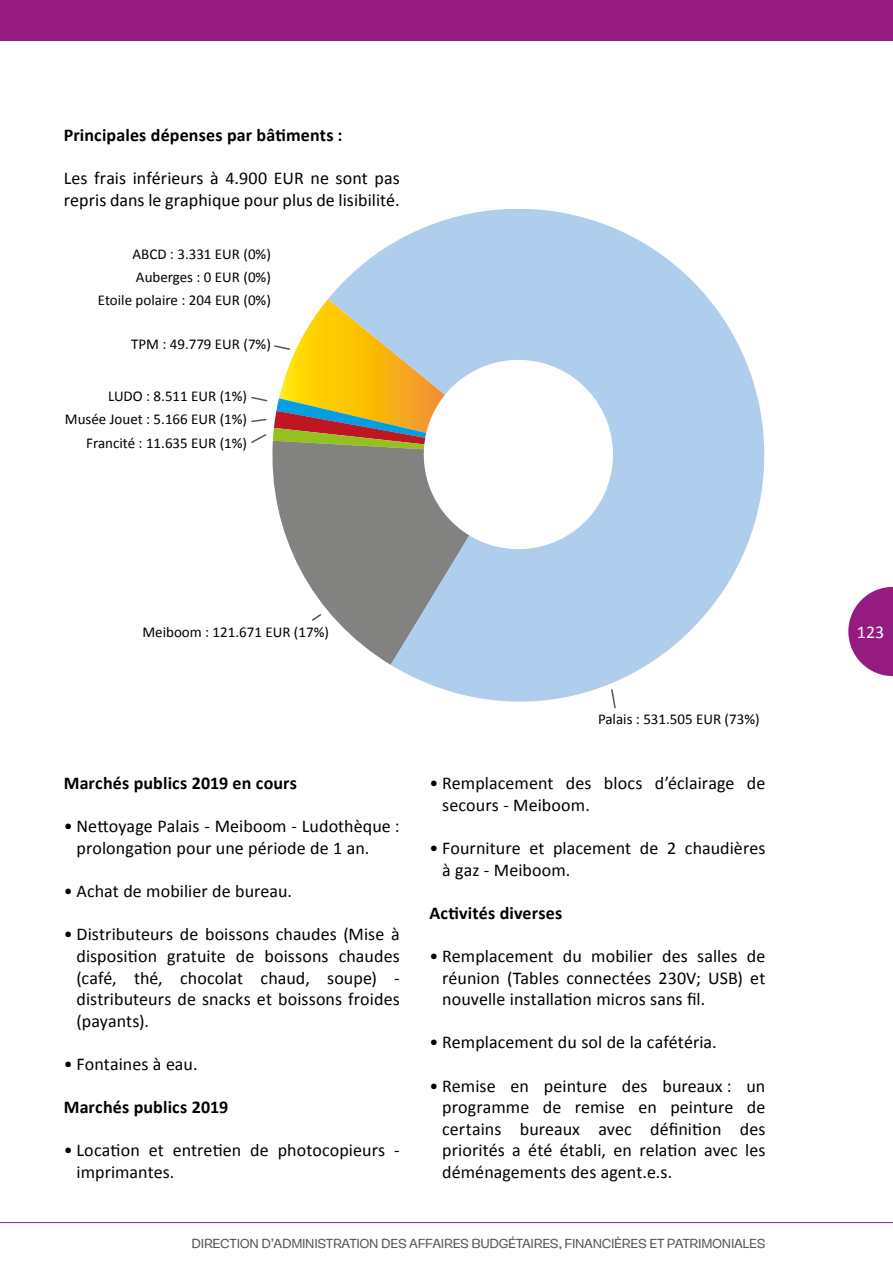
<style>
.page{position:relative;width:893px;height:1263px;background:#fff}
.page>*{position:absolute;margin:0;border:0;box-sizing:border-box;transform-origin:0 0}
._1__Texte{font:18px/21.6px "Calibri";letter-spacing:.005em;color:#000}
._1__Texte_Bold{font:700 18px "Calibri";letter-spacing:.01em;color:#000}
.t1{font:18px "Calibri";color:#fff}
.t2{font:15px/23.4px "Calibri";color:#000;text-align:right}
.t3{font:13.5px "Mija";letter-spacing:-.025em;color:#575756}
</style>
<div class="page">
<div style="left:0;top:0;width:893px;height:40px;background:#951b81"></div>
<svg style="left:848px;top:587px;width:45px;height:89px"></svg>
<hr style="left:0;top:1222px;width:893px;height:1px;background:#951b81">
<svg style="left:272px;top:455px;width:56px;height:156px;fill:#828281"></svg>
<svg style="left:328px;top:209px;width:436px;height:493px;fill:#afcdec"></svg>
<svg style="left:312px;top:614px;width:10px;height:7px"></svg>
<svg style="left:610px;top:688px;width:7px;height:21px"></svg>
<svg style="left:411px;top:347px;width:214px;height:214px"></svg>
<svg style="left:251px;top:299px;width:267px;height:156px"></svg>
<p class="_1__Texte_Bold" style="left:64px;top:124px;width:280px">Principales dépenses par bâtiments :</p>
<p class="_1__Texte" style="left:64px;top:168px;width:337px">Les frais inférieurs à 4.900 EUR ne sont pas repris dans le graphique pour plus de lisibilité.</p>
<p class="t2" style="left:133px;top:242px;width:140px;text-align:left">ABCD : 3.331 EUR (0%)<br>Auberges : 0 EUR (0%)</p>
<p class="t2" style="left:98px;top:289px;width:174px">Etoile polaire : 204 EUR (0%)</p>
<p class="t2" style="left:131px;top:333px;width:141px">TPM : 49.779 EUR (7%)</p>
<p class="t2" style="left:65px;top:384px;width:184px">LUDO : 8.511 EUR (1%)<br>Musée Jouet : 5.166 EUR (1%)<br>Francité : 11.635 EUR (1%)</p>
<p class="t2" style="left:142px;top:620px;width:188px">Meiboom : 121.671 EUR (17%)</p>
<p class="_1__Texte_Bold" style="left:64px;top:772px;width:235px">Marchés publics 2019 en cours</p>
<p class="_1__Texte" style="left:77px;top:816px;width:325px;text-indent:-13px">• Nettoyage Palais - Meiboom - Ludothèque : prolongation pour une période de 1 an.</p>
<p class="_1__Texte" style="left:64px;top:880px;width:230px">• Achat de mobilier de bureau.</p>
<p class="_1__Texte" style="left:77px;top:924px;width:325px;text-align:justify;text-indent:-13px">• Distributeurs de boissons chaudes (Mise à disposition gratuite de boissons chaudes (café, thé, chocolat chaud, soupe) - distributeurs de snacks et boissons froides (payants).</p>
<p class="_1__Texte" style="left:64px;top:1053px;width:135px">• Fontaines à eau.</p>
<p class="_1__Texte_Bold" style="left:64px;top:1096px;width:166px">Marchés publics 2019</p>
<p class="_1__Texte" style="left:77px;top:1140px;width:325px;text-indent:-13px">• Location et entretien de photocopieurs - imprimantes.</p>
<p class="t2" style="left:598px;top:707px;width:163px">Palais : 531.505 EUR (73%)</p>
<p class="_1__Texte" style="left:442px;top:772px;width:325px;text-indent:-13px">• Remplacement des blocs d’éclairage de secours - Meiboom.</p>
<p class="_1__Texte" style="left:442px;top:837px;width:325px;text-indent:-13px">• Fourniture et placement de 2 chaudières à gaz - Meiboom.</p>
<p class="_1__Texte_Bold" style="left:429px;top:901px;width:134px">Activités diverses</p>
<p class="_1__Texte" style="left:442px;top:945px;width:325px;text-align:justify;text-indent:-13px">• Remplacement du mobilier des salles de réunion (Tables connectées 230V; USB) et nouvelle installation micros sans fil.</p>
<p class="_1__Texte" style="left:429px;top:1032px;width:289px">• Remplacement du sol de la cafétéria.</p>
<p class="_1__Texte" style="left:442px;top:1075px;width:325px;text-align:justify;text-indent:-13px">• Remise en peinture des bureaux : un programme de remise en peinture de certains bureaux avec définition des priorités a été établi, en relation avec les déménagements des agent.e.s.</p>
<p class="t3" style="left:192px;top:1235px;width:575px">DIRECTION D’ADMINISTRATION DES AFFAIRES BUDGÉTAIRES, FINANCIÈRES ET PATRIMONIALES</p>
<p class="t1" style="left:857px;top:621px;width:29px">123</p>
</div>
